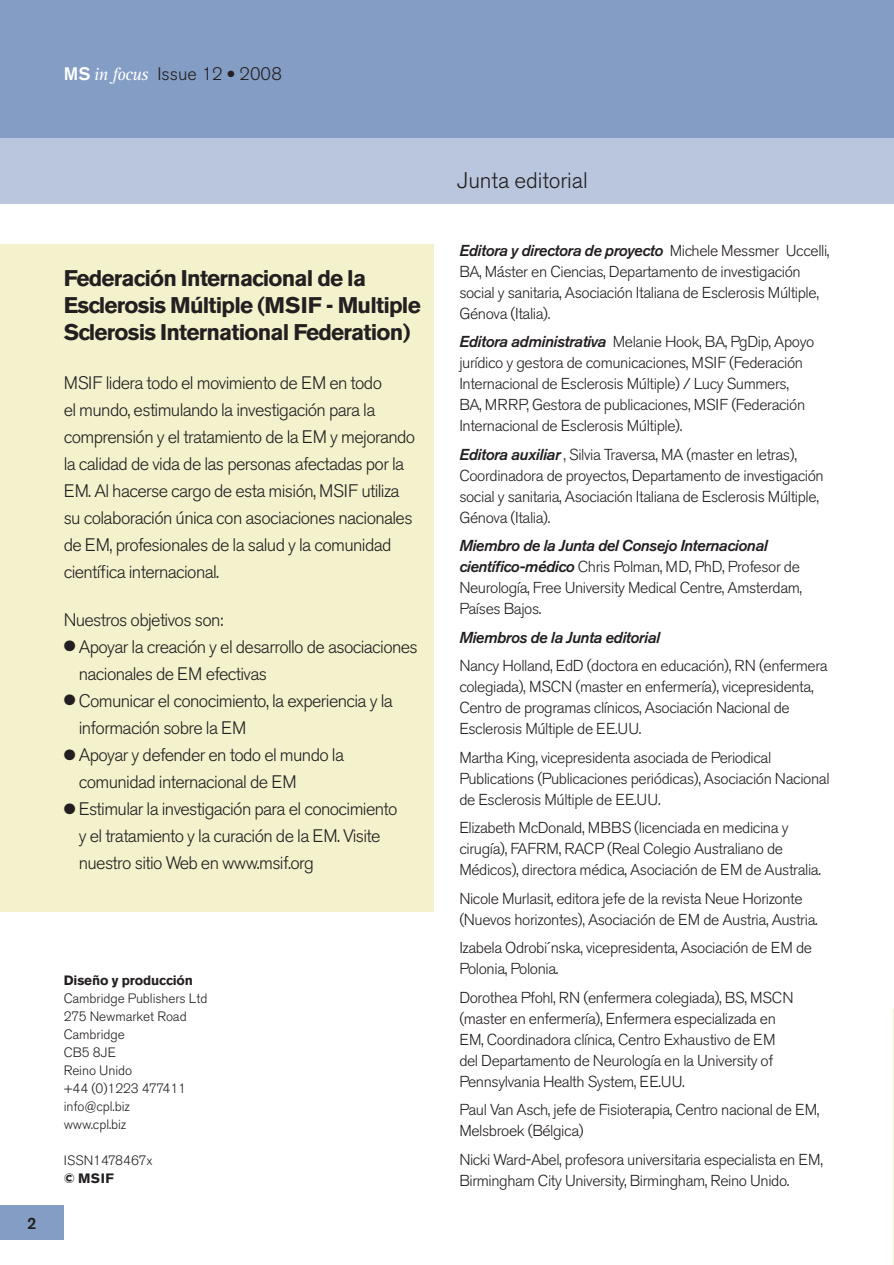
<style>
.page{position:relative;width:894px;height:1265px;background:#fff}
.page>*{position:absolute;margin:0;border:0;box-sizing:border-box;transform-origin:0 0}
.t1{font:700 22.5px/27px "Akzidenz Grotesk BE";letter-spacing:-.035em;color:#231f20}
.t2{font:300 22.5px "Akzidenz Grotesk BE";letter-spacing:-.005em;color:#231f20}
.t3{font:300 18px/27px "Akzidenz Grotesk BE";letter-spacing:-.035em;color:#231f20}
.t4{font:300 18px "Akzidenz Grotesk BE";color:#231f20}
.t5{font:500 16.5px "Akzidenz Grotesk BE";color:#231f20}
.t6{font:300 15.75px/21px "Akzidenz Grotesk BE";letter-spacing:-.025em;color:#231f20}
.t7{font:300 13.5px/18px "Akzidenz Grotesk BE";letter-spacing:-.005em;color:#231f20}
.s1{font-weight:500;color:#fff}
.s2{font-family:"Rotis Serif";font-weight:400;font-style:italic;color:#fff}
.s3{font-weight:700}
.s4{font-weight:500;font-style:italic}
</style>
<div class="page">
<div style="left:0;top:0;width:894px;height:137px;background:#849dc4"></div>
<div style="left:0;top:137px;width:894px;height:66px;background:#bac6de"></div>
<div style="left:0;top:244px;width:434px;height:666px;background:#f4f1cd"></div>
<hr style="left:893px;top:1009px;width:1px;height:255px;background:#f4f1cd">
<div style="left:0;top:1205px;width:64px;height:34px;background:#849dc4"></div>
<p class="t4" style="left:64px;top:63px;width:220px"><span class="s1">MS</span> <span class="s2">in focus</span> Issue 12 ● 2008</p>
<p class="t1" style="left:64px;top:265px;width:358px">Federación Internacional de la<br>Esclerosis Múltiple (MSIF - Multiple<br>Sclerosis International Federation)</p>
<p class="t3" style="left:64px;top:369px;width:353px">MSIF lidera todo el movimiento de EM en todo<br>el mundo, estimulando la investigación para la comprensión y el tratamiento de la EM y mejorando la calidad de vida de las personas afectadas por la EM. Al hacerse cargo de esta misión, MSIF utiliza su colaboración única con asociaciones nacionales de EM, profesionales de la salud y la comunidad científica internacional.</p>
<p class="t3" style="left:64px;top:606px;width:161px">Nuestros objetivos son:</p>
<p class="t3" style="left:79px;top:633px;width:340px;text-indent:-15px">● Apoyar la creación y el desarrollo de asociaciones nacionales de EM efectivas</p>
<p class="t3" style="left:79px;top:687px;width:315px;text-indent:-15px">● Comunicar el conocimiento, la experiencia y la información sobre la EM</p>
<p class="t3" style="left:79px;top:741px;width:267px;text-indent:-15px">● Apoyar y defender en todo el mundo la comunidad internacional de EM</p>
<p class="t3" style="left:79px;top:795px;width:320px;text-indent:-15px">● Estimular la investigación para el conocimiento y el tratamiento y la curación de la EM. Visite nuestro sitio Web en www.msif.org</p>
<p class="t5" style="left:27px;top:1213px;width:11px">2</p>
<p class="t7" style="left:64px;top:971px;width:145px"><span class="s3">Diseño y producción<br></span>Cambridge Publishers Ltd<br>275 Newmarket Road<br>Cambridge<br>CB5 8JE<br>Reino Unido<br>+44 (0)1223 477411 info@cpl.biz<br>www.cpl.biz</p>
<p class="t7" style="left:64px;top:1151px;width:90px">ISSN1478467x <span class="s3">© MSIF</span></p>
<p class="t2" style="left:457px;top:168px;width:132px">Junta editorial</p>
<p class="t6" style="left:459px;top:240px;width:372px"><span class="s4">Editora y directora de proyecto</span> Michele Messmer Uccelli, BA, Máster en Ciencias, Departamento de investigación social y sanitaria, Asociación Italiana de Esclerosis Múltiple, Génova (Italia).</p>
<p class="t6" style="left:459px;top:331px;width:356px"><span class="s4">Editora administrativa</span> Melanie Hook, BA, PgDip, Apoyo jurídico y gestora de comunicaciones, MSIF (Federación Internacional de Esclerosis Múltiple) / Lucy Summers, BA, MRRP, Gestora de publicaciones, MSIF (Federación Internacional de Esclerosis Múltiple).</p>
<p class="t6" style="left:459px;top:444px;width:366px"><span class="s4">Editora auxiliar</span> , Silvia Traversa, MA (master en letras), Coordinadora de proyectos, Departamento de investigación social y sanitaria, Asociación Italiana de Esclerosis Múltiple, Génova (Italia).</p>
<p class="t6" style="left:459px;top:535px;width:344px"><span class="s4">Miembro de la Junta del Consejo Internacional científico-médico</span> Chris Polman, MD, PhD, Profesor de Neurología, Free University Medical Centre, Amsterdam, Países Bajos.</p>
<p class="t6" style="left:459px;top:623px;width:370px;line-height:28.5px"><span class="s4">Miembros de la Junta editorial<br></span>Nancy Holland, EdD (doctora en educación), RN (enfermera</p>
<p class="t6" style="left:459px;top:676px;width:356px">colegiada), MSCN (master en enfermería), vicepresidenta,<br>Centro de programas clínicos, Asociación Nacional de<br>Esclerosis Múltiple de EE.UU.</p>
<p class="t6" style="left:459px;top:747px;width:372px">Martha King, vicepresidenta asociada de Periodical<br>Publications (Publicaciones periódicas), Asociación Nacional de Esclerosis Múltiple de EE.UU.</p>
<p class="t6" style="left:459px;top:817px;width:363px">Elizabeth McDonald, MBBS (licenciada en medicina y cirugía), FAFRM, RACP (Real Colegio Australiano de<br>Médicos), directora médica, Asociación de EM de Australia.</p>
<p class="t6" style="left:459px;top:887px;width:360px">Nicole Murlasit, editora jefe de la revista Neue Horizonte (Nuevos horizontes), Asociación de EM de Austria, Austria.</p>
<p class="t6" style="left:459px;top:937px;width:354px">Izabela Odrobi´nska, vicepresidenta, Asociación de EM de<br>Polonia, Polonia.</p>
<p class="t6" style="left:459px;top:986px;width:336px">Dorothea Pfohl, RN (enfermera colegiada), BS, MSCN (master en enfermería), Enfermera especializada en EM, Coordinadora clínica, Centro Exhaustivo de EM del Departamento de Neurología en la University of Pennsylvania Health System, EE.UU.</p>
<p class="t6" style="left:459px;top:1099px;width:362px">Paul Van Asch, jefe de Fisioterapia, Centro nacional de EM,<br>Melsbroek (Bélgica)</p>
<p class="t6" style="left:459px;top:1148px;width:365px">Nicki Ward-Abel, profesora universitaria especialista en EM,<br>Birmingham City University, Birmingham, Reino Unido.</p>
</div>
